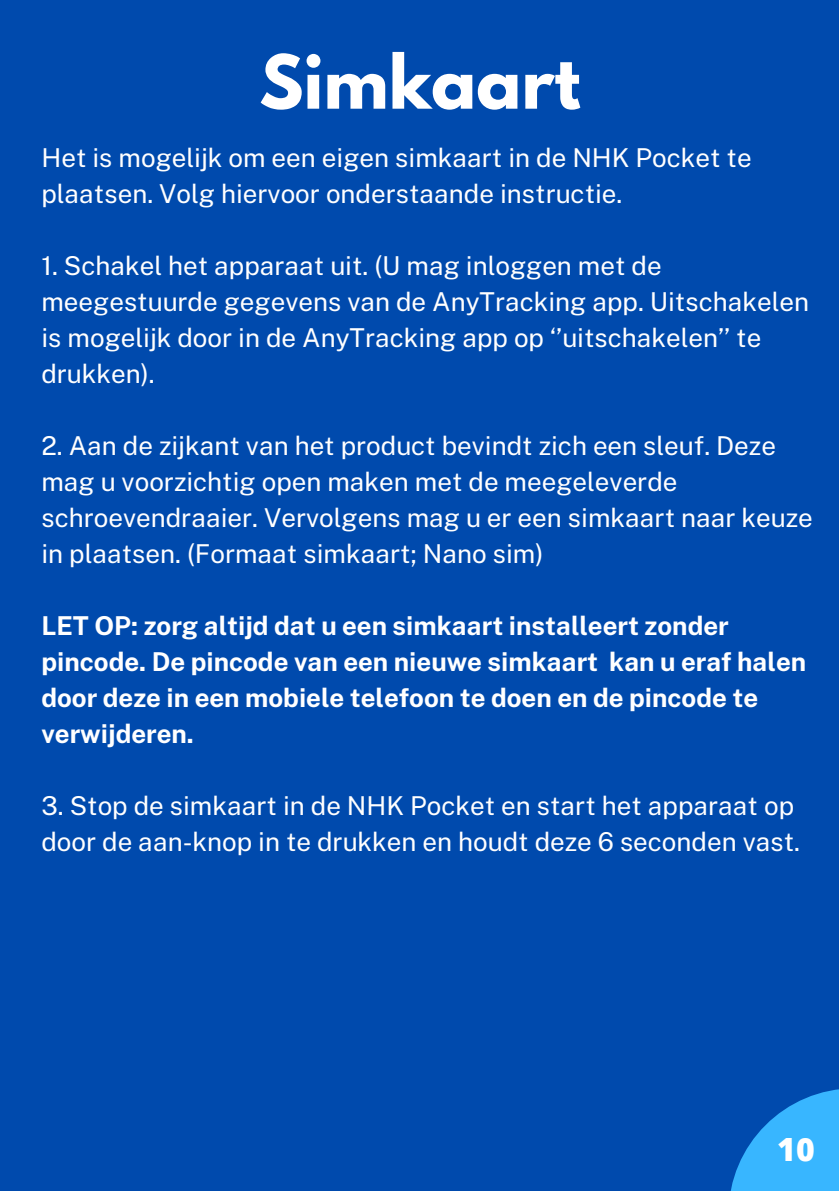
<style>
.page{position:relative;width:839px;height:1191px;background:#fff}
.page>*{position:absolute;margin:0;border:0;box-sizing:border-box;transform-origin:0 0}
.t1{font:700 66px "League Spartan";color:#fff}
.t2{font:800 32px "Open Sans";color:#fff}
.t3{font:26px/36px "Public Sans";color:#fff}
.t4{font:700 26px/36px "Public Sans";color:#fff}
</style>
<div class="page">
<div style="left:0;top:0;width:838px;height:1191px;background:#004aad"></div>
<svg style="left:730px;top:1089px;width:108px;height:102px;fill:#38b6ff"></svg>
<h1 class="t1" style="left:259px;top:49px;width:323px">Simkaart</h1>
<p class="t3" style="left:41px;top:140px;width:711px">Het is mogelijk om een eigen simkaart in de NHK Pocket te plaatsen. Volg hiervoor onderstaande instructie.</p>
<p class="t3" style="left:41px;top:248px;width:769px">1. Schakel het apparaat uit. (U mag inloggen met de meegestuurde gegevens van de AnyTracking app. Uitschakelen is mogelijk door in de AnyTracking app op ‘’uitschakelen’’ te drukken).</p>
<p class="t3" style="left:41px;top:428px;width:772px">2. Aan de zijkant van het product bevindt zich een sleuf. Deze mag u voorzichtig open maken met de meegeleverde schroevendraaier. Vervolgens mag u er een simkaart naar keuze in plaatsen. (Formaat simkaart; Nano sim)</p>
<p class="t4" style="left:41px;top:608px;width:766px">LET OP: zorg altijd dat u een simkaart installeert zonder pincode. De pincode van een nieuwe simkaart kan u eraf halen door deze in een mobiele telefoon te doen en de pincode te verwijderen.</p>
<p class="t3" style="left:41px;top:788px;width:760px">3. Stop de simkaart in de NHK Pocket en start het apparaat op door de aan-knop in te drukken en houdt deze 6 seconden vast.</p>
<p class="t2" style="left:777px;top:1126px;width:39px">10</p>
</div>
